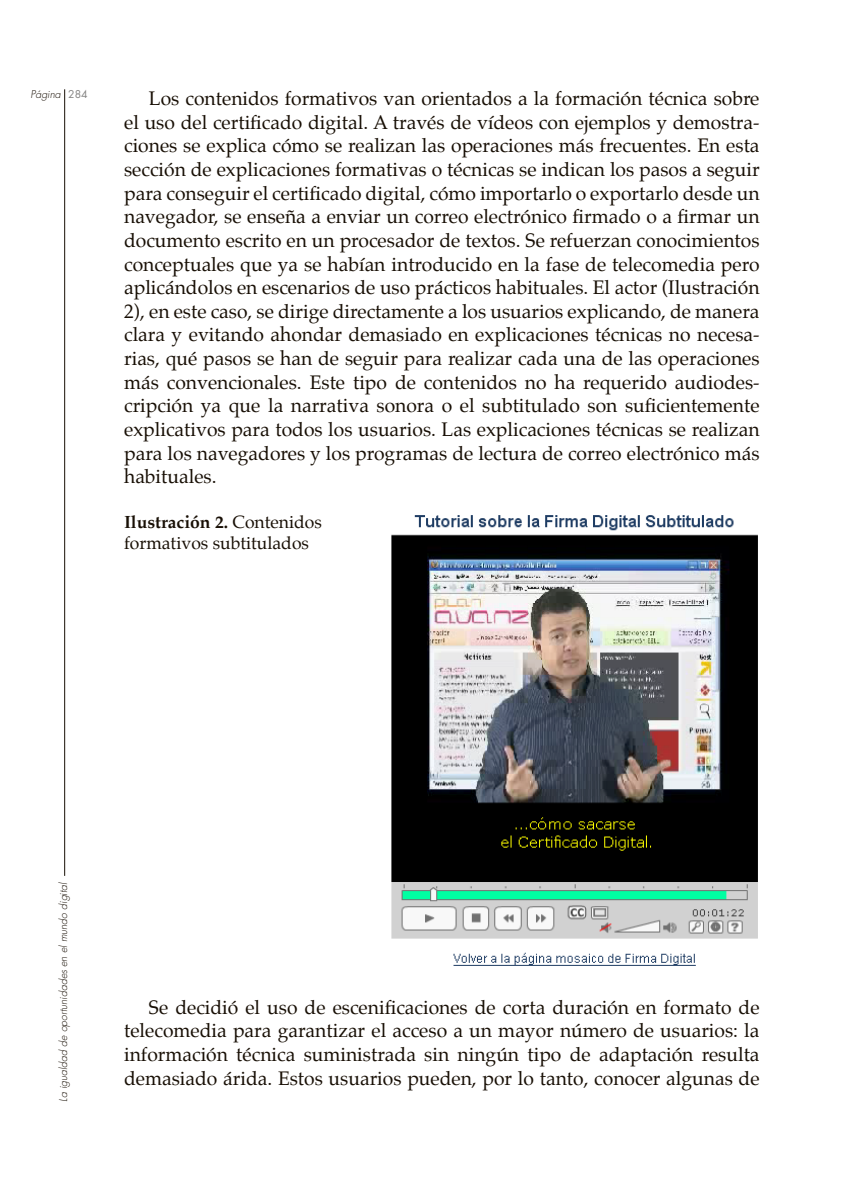
<style>
.page{position:relative;width:844px;height:1191px;background:#fff}
.page>*{position:absolute;margin:0;border:0;box-sizing:border-box;transform-origin:0 0}
.t1{font:19.25px/23.6px "Palatino";color:#180f05;text-align:justify}
.t2{font:17.5px/21px "Palatino";color:#180f05}
.t3{font:italic 300 10.5px "Futura";color:#180f05}
.s1{font-weight:400;font-style:normal;color:#848382}
.s2{font-weight:700}
</style>
<div class="page">
<hr style="left:64px;top:89px;width:1px;height:787px;background:#180f05">
<img style="left:391px;top:515px;width:367px;height:451px">
<p class="t3" style="left:30px;top:88px;width:59px">Página <span class="s1">284</span></p>
<p class="t1" style="left:124px;top:87px;width:636px;text-indent:25px">Los contenidos formativos van orientados a la formación técnica sobre el uso del certificado digital. A través de vídeos con ejemplos y demostra&shy;ciones se explica cómo se realizan las operaciones más frecuentes. En esta sección de explicaciones formativas o técnicas se indican los pasos a seguir para conseguir el certificado digital, cómo importarlo o exportarlo desde un navegador, se enseña a enviar un correo electrónico firmado o a firmar un documento escrito en un procesador de textos. Se refuerzan conocimientos conceptuales que ya se habían introducido en la fase de telecomedia pero aplicándolos en escenarios de uso prácticos habituales. El actor (Ilustración 2), en este caso, se dirige directamente a los usuarios explicando, de manera clara y evitando ahondar demasiado en explicaciones técnicas no necesa&shy;rias, qué pasos se han de seguir para realizar cada una de las operaciones más convencionales. Este tipo de contenidos no ha requerido audiodes&shy;cripción ya que la narrativa sonora o el subtitulado son suficientemente explicativos para todos los usuarios. Las explicaciones técnicas se realizan para los navegadores y los programas de lectura de correo electrónico más habituales.</p>
<p class="t2" style="left:124px;top:511px;width:199px"><span class="s2">Ilustración 2.</span> Contenidos formativos subtitulados</p>
<p class="t3" style="left:57px;top:1101px;width:221px;rotate:-90deg">La igualdad de oportunidades en el mundo digital</p>
<p class="t1" style="left:124px;top:995px;width:636px;text-indent:25px">Se decidió el uso de escenificaciones de corta duración en formato de telecomedia para garantizar el acceso a un mayor número de usuarios: la información técnica suministrada sin ningún tipo de adaptación resulta demasiado árida. Estos usuarios pueden, por lo tanto, conocer algunas de</p>
</div>
